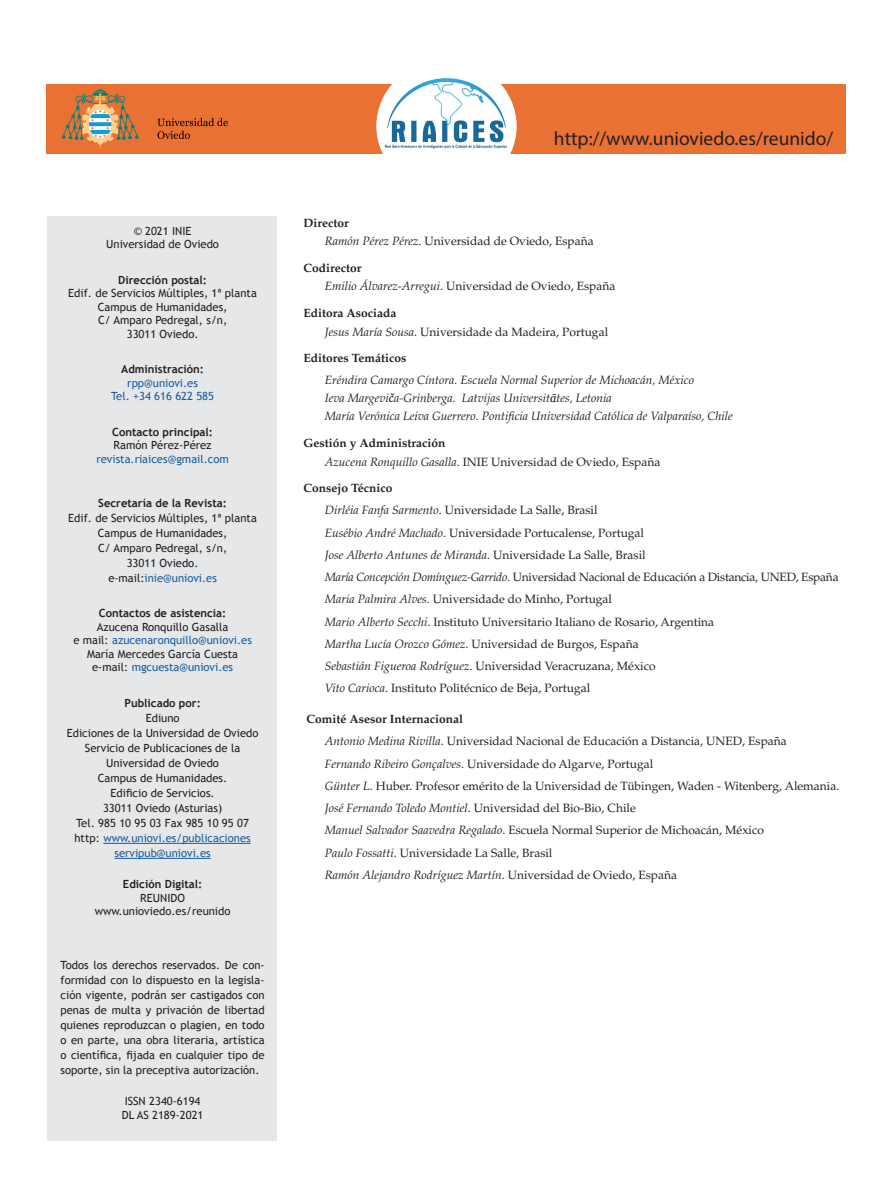
<style>
.page{position:relative;width:893px;height:1191px;background:#fff}
.page>*{position:absolute;margin:0;border:0;box-sizing:border-box;transform-origin:0 0}
.t1{font:19.5px "Myriad Pro";color:#231f20}
.t2{font:12px/22.2px "Palatino LT Std";color:#231f20}
.t3{font:italic 12px/18px "Palatino LT Std";color:#231f20}
.t4{font:700 12px "Palatino LT Std";color:#231f20}
.t5{font:11.25px/15px "Trebuchet MS";color:#231f20;text-align:center}
.t6{font:700 11.25px "Trebuchet MS";color:#231f20}
.t7{font:11.25px/13.5px "Trebuchet MS";color:#175d9e;text-align:center}
.s1{color:#175d9e}
.s2{font-weight:700}
.s3{font-style:italic}
.s4{font-family:"Charis SIL"}
</style>
<div class="page">
<div style="left:47px;top:84px;width:799px;height:70px;background:#e97134"></div>
<div style="left:376px;top:60px;width:141px;height:132px;background:#fff;border-radius:50%"></div>
<img style="left:384px;top:78px;width:123px;height:71px">
<div style="left:47px;top:216px;width:229px;height:925px;background:#e6e7e9"></div>
<hr style="left:103px;top:843px;width:148px;height:1px;background:#175d9e">
<hr style="left:115px;top:858px;width:96px;height:1px;background:#175d9e">
<svg style="left:157px;top:118px;width:71px;height:21px"></svg>
<svg style="left:62px;top:90px;width:77px;height:59px"></svg>
<p class="t5" style="left:106px;top:224px;width:114px;line-height:13.5px">© 2021 INIE<br>Universidad de Oviedo</p>
<p class="t6" style="left:118px;top:273px;width:90px">Dirección postal:</p>
<p class="t5" style="left:68px;top:287px;width:190px;line-height:13.5px">Edif. de Servicios Múltiples, 1ª planta<br>Campus de Humanidades,<br>C/ Amparo Pedregal, s/n,<br>33011 Oviedo.</p>
<p class="t6" style="left:121px;top:362px;width:84px">Administración:</p>
<p class="t7" style="left:111px;top:376px;width:104px">rpp@uniovi.es<br>Tel. +34 616 622 585</p>
<p class="t6" style="left:112px;top:425px;width:102px">Contacto principal:</p>
<p class="t5" style="left:114px;top:438px;width:100px">Ramón Pérez-Pérez</p>
<p class="t7" style="left:96px;top:452px;width:134px">revista.riaices@gmail.com</p>
<p class="t6" style="left:98px;top:496px;width:130px">Secretaría de la Revista:</p>
<p class="t5" style="left:68px;top:510px;width:190px">Edif. de Servicios Múltiples, 1ª planta<br>Campus de Humanidades,<br>C/ Amparo Pedregal, s/n,<br>33011 Oviedo.<br>e-mail:<span class="s1">inie@uniovi.es</span></p>
<p class="t6" style="left:99px;top:606px;width:129px">Contactos de asistencia:</p>
<p class="t5" style="left:73px;top:620px;width:180px;line-height:13.5px">Azucena Ronquillo Gasalla<br>e mail: <span class="s1">azucenaronquillo@uniovi.es<br></span>María Mercedes García Cuesta e-mail: <span class="s1">mgcuesta@uniovi.es</span></p>
<p class="t6" style="left:124px;top:696px;width:78px">Publicado por:</p>
<p class="t5" style="left:67px;top:710px;width:193px">Ediuno<br>Ediciones de la Universidad de Oviedo<br>Servicio de Publicaciones de la<br>Universidad de Oviedo<br>Campus de Humanidades.<br>Edificio de Servicios.<br>33011 Oviedo (Asturias)<br>Tel. 985 10 95 03 Fax 985 10 95 07 http: <span class="s1">www.uniovi.es/publicaciones servipub@uniovi.es</span></p>
<p class="t6" style="left:123px;top:877px;width:81px">Edición Digital:</p>
<p class="t5" style="left:95px;top:891px;width:137px;line-height:13.5px">REUNIDO www.unioviedo.es/reunido</p>
<p class="t5" style="left:61px;top:958px;width:206px;text-align:justify">Todos los derechos reservados. De con&shy;formidad con lo dispuesto en la legisla&shy;ción vigente, podrán ser castigados con penas de multa y privación de libertad quienes reproduzcan o plagien, en todo o en parte, una obra literaria, artística o científica, fijada en cualquier tipo de soporte, sin la preceptiva autorización.</p>
<p class="t5" style="left:122px;top:1094px;width:83px;line-height:13.5px;text-align:left">ISSN 2340-6194<br>DL AS 2189-2021</p>
<h1 class="t1" style="left:554px;top:127px;width:281px">http://www.unioviedo.es/reunido/</h1>
<p class="t2" style="left:325px;top:213px;width:270px;line-height:18.6px;text-indent:-21px"><span class="s2">Director<br></span><span class="s3">Ramón Pérez Pérez</span>. Universidad de Oviedo, España</p>
<p class="t2" style="left:325px;top:258px;width:292px;line-height:18.6px;text-indent:-21px"><span class="s2">Codirector<br></span><span class="s3">Emilio Álvarez-Arregui</span>. Universidad de Oviedo, España</p>
<p class="t2" style="left:325px;top:304px;width:285px;line-height:18.6px;text-indent:-21px"><span class="s2">Editora Asociada<br></span><span class="s3">Jesus María Sousa</span>. Universidade da Madeira, Portugal</p>
<p class="t4" style="left:304px;top:351px;width:104px">Editores Temáticos</p>
<p class="t3" style="left:325px;top:371px;width:409px">Eréndira Camargo Cíntora. Escuela Normal Superior de Michoacán, México<br>Ieva Margevi<span class="s4">č</span>a-Grinberga. Latvijas Universit<span class="s4">ā</span>tes, Letonia<br>María Verónica Leiva Guerrero. Pontificia Universidad Católica de Valparaíso, Chile</p>
<p class="t2" style="left:325px;top:434px;width:337px;line-height:18.6px;text-indent:-21px"><span class="s2">Gestión y Administración<br></span><span class="s3">Azucena Ronquillo Gasalla</span>. INIE Universidad de Oviedo, España</p>
<p class="t2" style="left:325px;top:477px;width:515px;text-indent:-21px"><span class="s2">Consejo Técnico<br></span><span class="s3">Dirléia Fanfa Sarmento</span>. Universidade La Salle, Brasil<br><span class="s3">Eusébio André Machado</span>. Universidade Portucalense, Portugal<br><span class="s3">Jose Alberto Antunes de Miranda</span>. Universidade La Salle, Brasil<br><span class="s3">María Concepción Domínguez-Garrido</span>. Universidad Nacional de Educación a Distancia, UNED, España <span class="s3">Maria Palmira Alves</span>. Universidade do Minho, Portugal<br><span class="s3">Mario Alberto Secchi</span>. Instituto Universitario Italiano de Rosario, Argentina<br><span class="s3">Martha Lucía Orozco Gómez</span>. Universidad de Burgos, España<br><span class="s3">Sebastián Figueroa Rodríguez</span>. Universidad Veracruzana, México<br><span class="s3">Vito Carioca</span>. Instituto Politécnico de Beja, Portugal</p>
<p class="t2" style="left:325px;top:708px;width:516px;text-indent:-18px"><span class="s2">Comité Asesor Internacional<br></span><span class="s3">Antonio Medina Rivilla</span>. Universidad Nacional de Educación a Distancia, UNED, España<br><span class="s3">Fernando Ribeiro Gonçalves</span>. Universidade do Algarve, Portugal<br><span class="s3">Günter L</span>. Huber. Profesor emérito de la Universidad de Tübingen, Waden - Witenberg, Alemania.<br><span class="s3">José Fernando Toledo Montiel</span>. Universidad del Bio-Bio, Chile<br><span class="s3">Manuel Salvador Saavedra Regalado</span>. Escuela Normal Superior de Michoacán, México<br><span class="s3">Paulo Fossatti</span>. Universidade La Salle, Brasil<br><span class="s3">Ramón Alejandro Rodríguez Martín</span>. Universidad de Oviedo, España</p>
</div>
